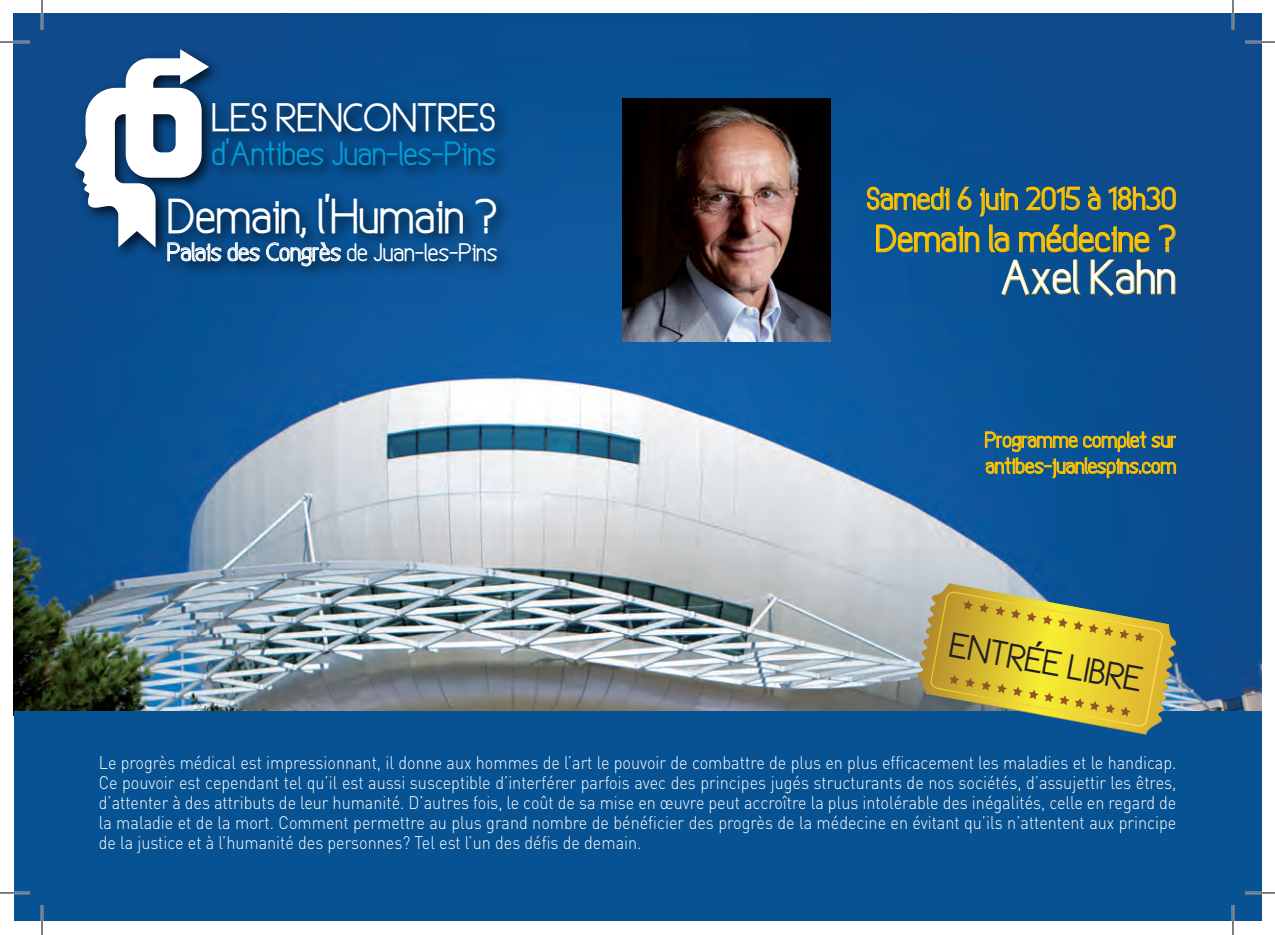
<style>
.page{position:relative;width:1275px;height:935px;background:#fff}
.page>*{position:absolute;margin:0;border:0;box-sizing:border-box;transform-origin:0 0}
.t1{font:49.6px "Straightforward";color:#fff}
.t2{font:48px "Straightforward";letter-spacing:.01em;color:#fff}
.t3{font:40.2px "Straightforward";color:#fff}
.t4{font:38px "Straightforward";letter-spacing:.01em;color:#ffc300}
.t5{font:35.2px "Straightforward";color:#231f20}
.t6{font:34px "Straightforward";color:#009ad4}
.t7{font:32px "Straightforward";letter-spacing:.01em;color:#ffc300}
.t8{font:25.6px "Straightforward";letter-spacing:.01em;color:#fff}
.t9{font:22px "Straightforward";letter-spacing:.01em;color:#ffc300}
.t10{font:300 18px/20px "DIN";color:#fff;text-align:justify;scale:.9 1}
</style>
<div class="page">
<img style="left:14px;top:14px;width:1247px;height:697px">
<img style="left:155px;top:227px;width:365px;height:62px">
<img style="left:66px;top:39px;width:451px;height:228px">
<svg style="left:72px;top:49px;width:188px;height:212px"></svg>
<img style="left:622px;top:99px;width:208px;height:242px">
<div style="left:14px;top:711px;width:1247px;height:210px;background:#075293"></div>
<svg style="left:917px;top:583px;width:259px;height:151px;background:#a8a551"></svg>
<svg style="left:867px;top:186px;width:82px;height:24px;background:#4b706b"></svg>
<svg style="left:957px;top:186px;width:14px;height:24px"></svg>
<svg style="left:979px;top:188px;width:39px;height:29px"></svg>
<svg style="left:1025px;top:186px;width:55px;height:24px"></svg>
<svg style="left:1088px;top:186px;width:12px;height:24px"></svg>
<svg style="left:1108px;top:186px;width:68px;height:24px;background:#516c63"></svg>
<svg style="left:876px;top:224px;width:103px;height:28px;background:#3f6b73"></svg>
<svg style="left:989px;top:224px;width:20px;height:28px"></svg>
<svg style="left:1019px;top:224px;width:130px;height:28px;background:#41676e"></svg>
<svg style="left:1159px;top:224px;width:16px;height:28px"></svg>
<svg style="left:1001px;top:259px;width:80px;height:36px;background:#2f6279"></svg>
<svg style="left:1090px;top:259px;width:85px;height:38px;background:#356075"></svg>
<svg style="left:984px;top:431px;width:192px;height:47px;background:#456d6f"></svg>
<hr style="left:0;top:41px;width:30px;height:2px;background:#fff">
<hr style="left:1245px;top:41px;width:30px;height:2px;background:#fff">
<hr style="left:0;top:891px;width:30px;height:3px;background:#fff">
<hr style="left:1245px;top:891px;width:30px;height:3px;background:#fff">
<hr style="left:41px;top:0;width:2px;height:30px;background:#fff">
<hr style="left:41px;top:904px;width:2px;height:30px;background:#fff">
<hr style="left:1231px;top:0;width:3px;height:30px;background:#fff">
<hr style="left:1231px;top:904px;width:3px;height:30px;background:#fff">
<hr style="left:0;top:42px;width:30px;height:1px;background:#000">
<hr style="left:1245px;top:42px;width:30px;height:1px;background:#000">
<hr style="left:0;top:892px;width:30px;height:1px;background:#000">
<hr style="left:1245px;top:892px;width:30px;height:1px;background:#000">
<hr style="left:42px;top:0;width:1px;height:30px;background:#000">
<hr style="left:42px;top:904px;width:1px;height:30px;background:#000">
<hr style="left:1232px;top:0;width:1px;height:30px;background:#000">
<hr style="left:1232px;top:904px;width:1px;height:30px;background:#000">
<p class="t3" style="left:211px;top:93px;width:286px">LES RENCONTRES</p>
<p class="t6" style="left:211px;top:133px;width:286px">d’Antibes Juan-les-Pins</p>
<p class="t1" style="left:167px;top:186px;width:332px">Demain, l’Humain ?</p>
<p class="t8" style="left:167px;top:236px;width:332px">Palais des Congrès de Juan-les-Pins</p>
<p class="t7" style="left:866px;top:179px;width:311px">Samedi 6 juin 2015 à 18h30</p>
<p class="t4" style="left:875px;top:216px;width:302px">Demain la médecine ?</p>
<p class="t2" style="left:1000px;top:248px;width:177px">Axel Kahn</p>
<p class="t9" style="left:984px;top:426px;width:193px">Programme complet sur</p>
<p class="t9" style="left:985px;top:452px;width:192px">antibes-juanlespins.com</p>
<h3 class="t5" style="left:954px;top:622px;width:196px;rotate:11deg">ENTRÉE LIBRE</h3>
<p class="t10" style="left:99px;top:752px;width:1199px">Le progrès médical est impressionnant, il donne aux hommes de l’art le pouvoir de combattre de plus en plus efficacement les maladies et le handicap.<br>Ce pouvoir est cependant tel qu’il est aussi susceptible d’interférer parfois avec des principes jugés structurants de nos sociétés, d’assujettir les êtres, d’attenter à des attributs de leur humanité. D’autres fois, le coût de sa mise en œuvre peut accroître la plus intolérable des inégalités, celle en regard de la maladie et de la mort. Comment permettre au plus grand nombre de bénéficier des progrès de la médecine en évitant qu’ils n’attentent aux principe de la justice et à l’humanité des personnes? Tel est l’un des défis de demain.</p>
</div>
